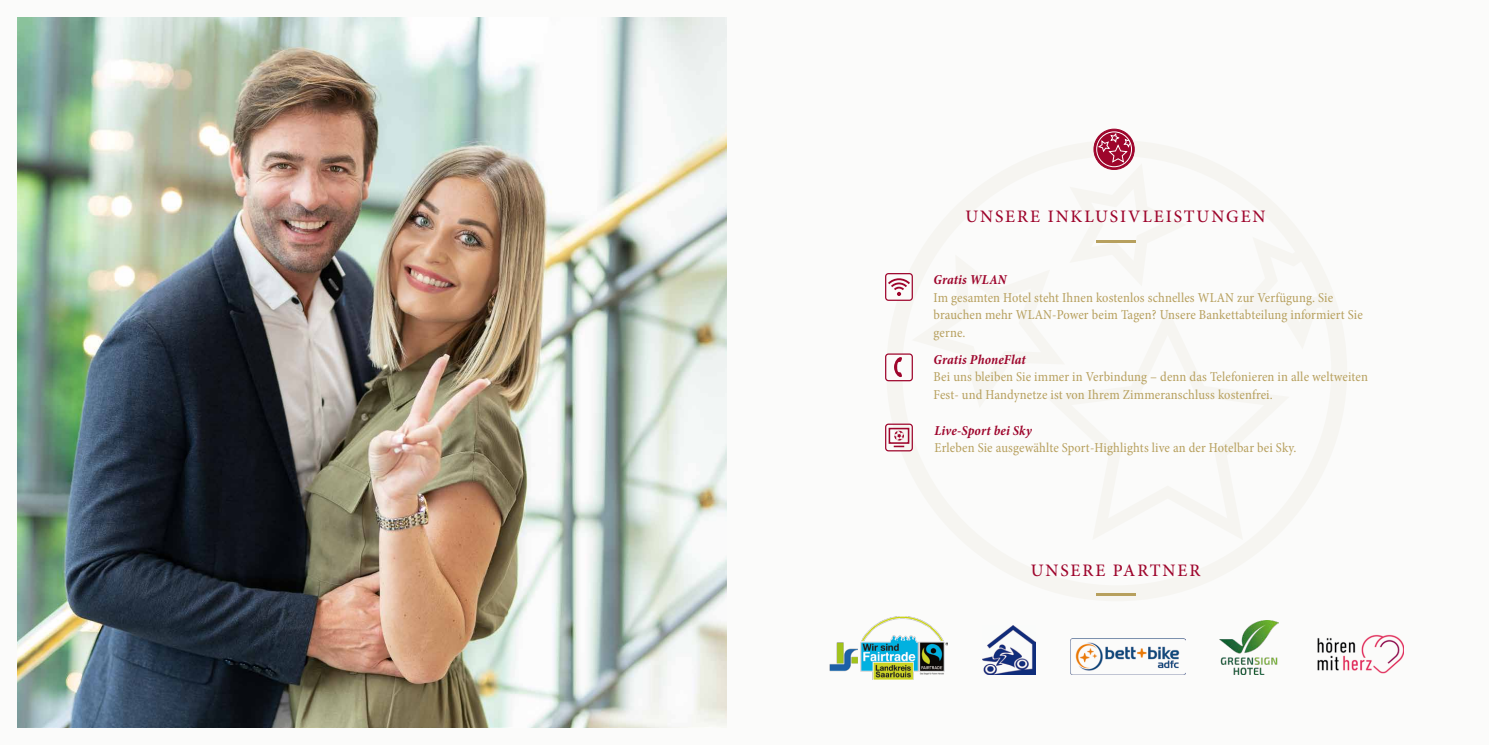
<style>
.page{position:relative;width:1489px;height:745px;background:#fff}
.page>*{position:absolute;margin:0;border:0;box-sizing:border-box;transform-origin:0 0}
.t1{font:500 17.5px "Minion Pro";letter-spacing:.11em;color:#9e052c}
.t2{font:condensed 13.75px/17.8px "Minion Pro";letter-spacing:.01em;color:#b7a05e}
.t3{font:italic 700 condensed 13.75px "Minion Pro";letter-spacing:.01em;color:#9e052c}
</style>
<div class="page">
<div style="left:0;top:0;width:1488px;height:744px;background:#fbfbfa"></div>
<img style="left:18px;top:18px;width:708px;height:708px">
<div style="left:885px;top:353px;width:27px;height:28px;border:1px solid #9e052c;border-radius:3px"></div>
<div style="left:885px;top:273px;width:27px;height:28px;border:1px solid #9e052c;border-radius:3px"></div>
<div style="left:885px;top:423px;width:27px;height:28px;border:1px solid #9e052c;border-radius:3px"></div>
<svg style="left:888px;top:427px;width:22px;height:20px"></svg>
<hr style="left:1095px;top:593px;width:40px;height:2px;background:#b7a05e">
<div style="left:1093px;top:129px;width:41px;height:40px;background:#9e052c;border-radius:50%"></div>
<div style="left:1093px;top:129px;width:41px;height:41px;border:1px solid #9e052c;border-radius:50%"></div>
<svg style="left:886px;top:132px;width:250px;height:250px"></svg>
<div style="left:1096px;top:131px;width:35px;height:36px;border:1px solid #fff;border-radius:50%"></div>
<img style="left:1219px;top:620px;width:59px;height:53px">
<img style="left:1070px;top:638px;width:114px;height:35px">
<img style="left:982px;top:625px;width:53px;height:48px">
<img style="left:829px;top:616px;width:118px;height:63px">
<img style="left:1317px;top:634px;width:86px;height:40px">
<p class="t1" style="left:965px;top:204px;width:302px">UNSERE INKLUSIVLEISTUNGEN</p>
<p class="t3" style="left:933px;top:270px;width:74px">Gratis WLAN</p>
<p class="t2" style="left:933px;top:288px;width:430px">Im gesamten Hotel steht Ihnen kostenlos schnelles WLAN zur Verfügung. Sie brauchen mehr WLAN-Power beim Tagen? Unsere Bankettabteilung informiert Sie gerne.</p>
<p class="t3" style="left:933px;top:349px;width:93px">Gratis PhoneFlat</p>
<p class="t2" style="left:933px;top:368px;width:436px">Bei uns bleiben Sie immer in Verbindung – denn das Telefonieren in alle weltweiten<br>Fest- und Handynetze ist von Ihrem Zimmeranschluss kostenfrei.</p>
<p class="t3" style="left:934px;top:420px;width:99px">Live-Sport bei Sky</p>
<p class="t2" style="left:934px;top:439px;width:363px">Erleben Sie ausgewählte Sport-Highlights live an der Hotelbar bei Sky.</p>
<p class="t1" style="left:1030px;top:558px;width:171px">UNSERE PARTNER</p>
</div>
